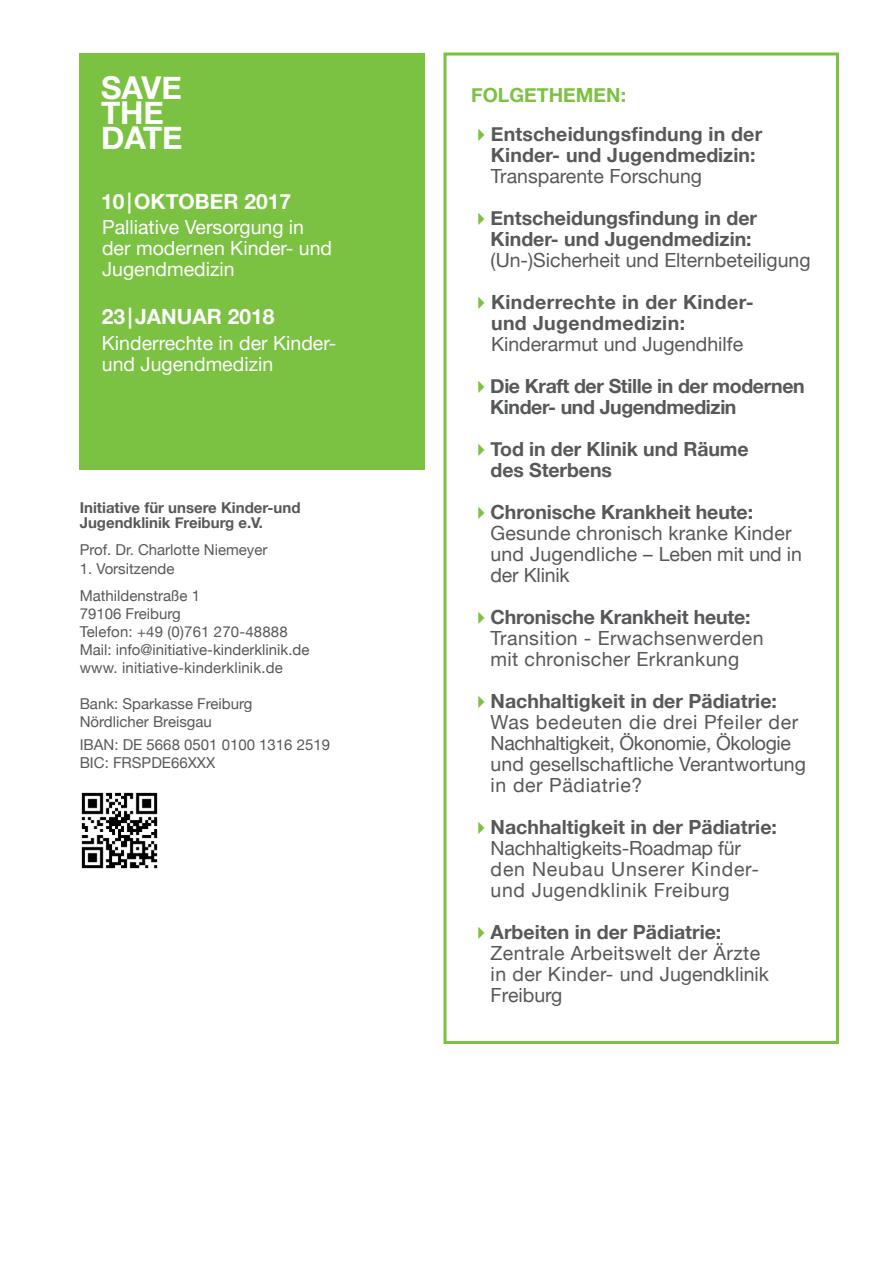
<style>
.page{position:relative;width:893px;height:1263px;background:#fff}
.page>*{position:absolute;margin:0;border:0;box-sizing:border-box;transform-origin:0 0}
.t1{font:700 31.5px/25.2px "Helvetica Neue";color:#fff}
.t2{font:700 21px "Helvetica Neue";color:#fff}
.t3{font:19.5px/21px "Helvetica Neue";letter-spacing:.01em;color:#57585a}
.t4{font:700 19.5px/21px "Helvetica Neue";color:#57585a}
.t5{font:19.5px/21px "Helvetica Neue";letter-spacing:.03em;color:#57585a}
.t6{font:19.5px/21px "Helvetica Neue";color:#fff}
.t7{font:700 19.5px/21px "Helvetica Neue";letter-spacing:.02em;color:#57585a}
.t8{font:700 19.5px/21px "Helvetica Neue";letter-spacing:-.02em;color:#57585a}
.t9{font:700 19.5px "Helvetica Neue";color:#7bc142}
.t10{font:15px/18px "Helvetica Neue";color:#57585a}
.t11{font:700 15px/15px "Helvetica Neue";color:#57585a}
.s1{font-weight:500}
.s2{color:#7bc142}
.s3{font-weight:400}
.s4{font-weight:700}
</style>
<div class="page">
<div style="left:443px;top:52px;width:396px;height:992px;border:3px solid #7bc142"></div>
<div style="left:79px;top:53px;width:345px;height:417px;background:#7bc142"></div>
<img style="left:81px;top:792px;width:77px;height:77px">
<p class="t1" style="left:101px;top:76px;width:83px">SAVE<br>THE<br>DATE</p>
<p class="t2" style="left:101px;top:185px;width:192px">10<span class="s1">|</span>OKTOBER 2017</p>
<p class="t6" style="left:102px;top:218px;width:232px">Palliative Versorgung in der modernen Kinder- und<br>Jugendmedizin</p>
<p class="t2" style="left:102px;top:300px;width:174px">23<span class="s1">|</span>JANUAR 2018</p>
<p class="t6" style="left:102px;top:334px;width:236px">Kinderrechte in der Kinder&shy;und Jugendmedizin</p>
<p class="t11" style="left:80px;top:500px;width:222px">Initiative für unsere Kinder-und<br>Jugendklinik Freiburg e.V.</p>
<p class="t10" style="left:80px;top:541px;width:189px">Prof. Dr. Charlotte Niemeyer</p>
<p class="t10" style="left:80px;top:561px;width:96px">1. Vorsitzende</p>
<p class="t10" style="left:80px;top:588px;width:122px">Mathildenstraße 1</p>
<p class="t10" style="left:80px;top:606px;width:103px">79106 Freiburg</p>
<p class="t10" style="left:80px;top:624px;width:210px">Telefon: +49 (0)761 270-48888</p>
<p class="t10" style="left:80px;top:642px;width:231px">Mail: info@initiative-kinderklinik.de</p>
<p class="t10" style="left:80px;top:660px;width:205px">www. initiative-kinderklinik.de</p>
<p class="t10" style="left:80px;top:696px;width:174px">Bank: Sparkasse Freiburg<br>Nördlicher Breisgau</p>
<p class="t10" style="left:80px;top:736px;width:252px">IBAN: DE 5668 0501 0100 1316 2519</p>
<p class="t10" style="left:80px;top:754px;width:137px">BIC: FRSPDE66XXX</p>
<p class="t9" style="left:471px;top:80px;width:156px">FOLGETHEMEN:</p>
<p class="t4" style="left:491px;top:124px;width:273px;text-indent:-20px"><span class="s2">✔</span>Entscheidungsfindung in der<br>Kinder- und Jugendmedizin:<br><span class="s3">Transparente Forschung</span></p>
<p class="t4" style="left:491px;top:208px;width:321px;text-indent:-20px"><span class="s2">✔</span>Entscheidungsfindung in der<br>Kinder- und Jugendmedizin: <span class="s3">(Un-)Sicherheit und Elternbeteiligung</span></p>
<p class="t7" style="left:491px;top:292px;width:264px;text-indent:-20px"><span class="s2">✔</span>Kinderrechte in der Kinder&shy;und Jugendmedizin:<br><span class="s3">Kinderarmut und Jugendhilfe</span></p>
<p class="t8" style="left:490px;top:376px;width:316px;text-indent:-19px"><span class="s2">✔</span>Die Kraft der Stille in der modernen<br>Kinder- und Jugendmedizin</p>
<p class="t4" style="left:491px;top:439px;width:260px;text-indent:-19px"><span class="s2">✔</span>Tod in der Klinik und Räume des Sterbens</p>
<p class="t3" style="left:491px;top:503px;width:313px;text-indent:-19px"><span class="s2">✔</span><span class="s4">Chronische Krankheit heute:<br></span>Gesunde chronisch kranke Kinder und Jugendliche – Leben mit und in der Klinik</p>
<p class="t3" style="left:490px;top:608px;width:275px;text-indent:-19px"><span class="s2">✔</span><span class="s4">Chronische Krankheit heute:<br></span>Transition - Erwachsenwerden mit chronischer Erkrankung</p>
<p class="t3" style="left:491px;top:692px;width:317px;text-indent:-20px"><span class="s2">✔</span><span class="s4">Nachhaltigkeit in der Pädiatrie:<br></span>Was bedeuten die drei Pfeiler der<br>Nachhaltigkeit, Ökonomie, Ökologie und gesellschaftliche Verantwortung in der Pädiatrie?</p>
<p class="t5" style="left:491px;top:818px;width:288px;text-indent:-20px"><span class="s2">✔</span><span class="s4">Nachhaltigkeit in der Pädiatrie:<br></span>Nachhaltigkeits-Roadmap für den Neubau Unserer Kinder&shy;und Jugendklinik Freiburg</p>
<p class="t3" style="left:491px;top:923px;width:280px;text-indent:-20px"><span class="s2">✔</span><span class="s4">Arbeiten in der Pädiatrie:<br></span>Zentrale Arbeitswelt der Ärzte in der Kinder- und Jugendklinik<br>Freiburg</p>
</div>
